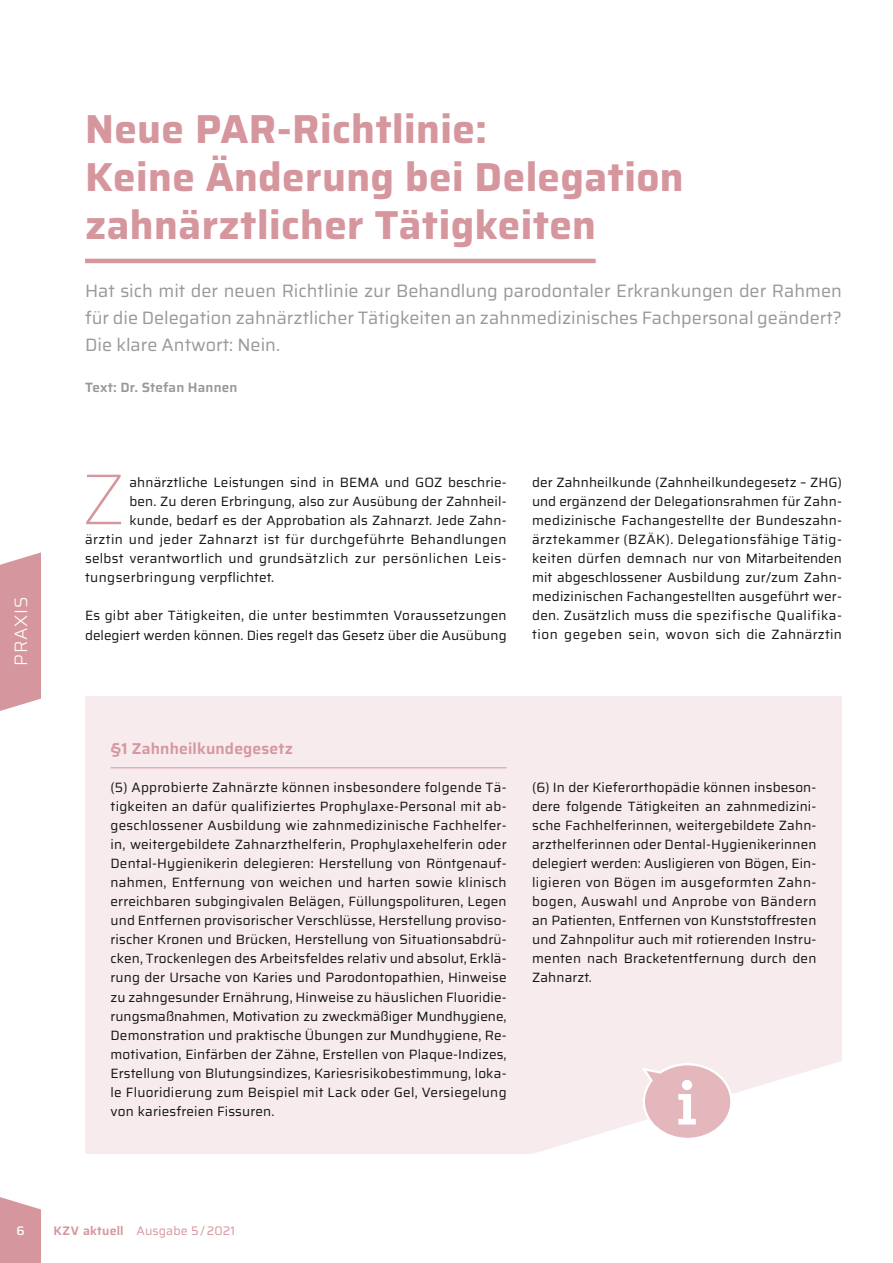
<style>
.page{position:relative;width:893px;height:1263px;background:#fff}
.page>*{position:absolute;margin:0;border:0;box-sizing:border-box;transform-origin:0 0}
.t1{font:100 72px "Saira";color:#d6969e}
.t2{font:700 61.65px "Officina Serif";color:#fff}
.t3{font:700 40.5px/48px "Saira";letter-spacing:.01em;color:#d6969e}
.t4{font:18px/27px "Saira";color:#999;text-align:justify}
.t5{font:300 18px "Saira";letter-spacing:.05em;color:#fff}
.t6{font:600 15.75px "Saira";letter-spacing:.01em;color:#d6969e}
.t7{font:13.5px/19px "Saira";letter-spacing:.01em;color:#151616}
.t8{font:13.5px "Saira";letter-spacing:.03em;color:#151616}
.t9{font:600 13.5px "Saira";letter-spacing:.01em;color:#999}
.t10{font:12.3px "Saira";letter-spacing:.01em;color:#d6969e}
.t11{font:500 12.3px "Saira";color:#fff}
.s1{font-weight:600}
</style>
<div class="page">
<div style="left:85px;top:697px;width:757px;height:457px;background:#f7ebed"></div>
<hr style="left:85px;top:259px;width:511px;height:4px;background:#d6969e">
<hr style="left:111px;top:767px;width:396px;height:1px;background:#d6969e">
<svg style="left:534px;top:1061px;width:308px;height:93px;fill:#fff"></svg>
<svg style="left:639px;top:1062px;width:95px;height:79px"></svg>
<svg style="left:0;top:1197px;width:41px;height:66px"></svg>
<svg style="left:0;top:552px;width:41px;height:159px"></svg>
<h3 class="t3" style="left:85px;top:105px;width:600px">Neue PAR-Richtlinie:<br>Keine Änderung bei Delegation zahnärztlicher Tätigkeiten</h3>
<h3 class="t4" style="left:85px;top:276px;width:758px">Hat sich mit der neuen Richtlinie zur Behandlung parodontaler Erkrankungen der Rahmen für die Delegation zahnärztlicher Tätigkeiten an zahnmedizinisches Fachpersonal geändert?<br>Die klare Antwort: Nein.</h3>
<h3 class="t5" style="left:7px;top:666px;width:71px;rotate:-90deg">PRAXIS</h3>
<p class="t9" style="left:85px;top:377px;width:154px">Text: Dr. Stefan Hannen</p>
<h1 class="t1" style="left:82px;top:446px;width:45px">Z</h1>
<p class="t7" style="left:129px;top:473px;width:379px">ahnärztliche Leistungen sind in BEMA und GOZ beschrie-</p>
<p class="t7" style="left:129px;top:492px;width:379px">ben. Zu deren Erbringung, also zur Ausübung der Zahnheil-</p>
<p class="t7" style="left:129px;top:511px;width:379px">kunde, bedarf es der Approbation als Zahnarzt. Jede Zahn-</p>
<p class="t8" style="left:85px;top:529px;width:423px">ärztin und jeder Zahnarzt ist für durchgeführte Behandlungen</p>
<p class="t7" style="left:85px;top:549px;width:423px">selbst verantwortlich und grundsätzlich zur persönlichen Leis-</p>
<p class="t8" style="left:85px;top:567px;width:191px">tungserbringung verpflichtet.</p>
<p class="t7" style="left:85px;top:606px;width:423px">Es gibt aber Tätigkeiten, die unter bestimmten Voraussetzungen delegiert werden können. Dies regelt das Gesetz über die Ausübung</p>
<p class="t7" style="left:532px;top:473px;width:311px;text-align:justify">der Zahnheilkunde (Zahnheilkundegesetz – ZHG) und ergänzend der Delegationsrahmen für Zahn&shy;medizinische Fachangestellte der Bundeszahn&shy;ärztekammer (BZÄK). Delegationsfähige Tätig&shy;keiten dürfen demnach nur von Mitarbeitenden mit abgeschlossener Ausbildung zur/zum Zahn&shy;medizinischen Fachangestellten ausgeführt wer&shy;den. Zusätzlich muss die spezifische Qualifika&shy;tion gegeben sein, wovon sich die Zahnärztin</p>
<p class="t6" style="left:111px;top:736px;width:184px">§1 Zahnheilkundegesetz</p>
<p class="t7" style="left:111px;top:777px;width:398px">(5) Approbierte Zahnärzte können insbesondere folgende Tä&shy;tigkeiten an dafür qualifiziertes Prophylaxe-Personal mit ab&shy;geschlossener Ausbildung wie zahnmedizinische Fachhelfer&shy;in, weitergebildete Zahnarzthelferin, Prophylaxehelferin oder Dental-Hygienikerin delegieren: Herstellung von Röntgenauf&shy;nahmen, Entfernung von weichen und harten sowie klinisch erreichbaren subgingivalen Belägen, Füllungspolituren, Legen und Entfernen provisorischer Verschlüsse, Herstellung proviso&shy;rischer Kronen und Brücken, Herstellung von Situationsabdrü&shy;cken, Trockenlegen des Arbeitsfeldes relativ und absolut, Erklä&shy;rung der Ursache von Karies und Parodontopathien, Hinweise zu zahngesunder Ernährung, Hinweise zu häuslichen Fluoridie&shy;rungsmaßnahmen, Motivation zu zweckmäßiger Mundhygiene, Demonstration und praktische Übungen zur Mundhygiene, Re&shy;motivation, Einfärben der Zähne, Erstellen von Plaque-Indizes, Erstellung von Blutungsindizes, Kariesrisikobestimmung, loka&shy;le Fluoridierung zum Beispiel mit Lack oder Gel, Versiegelung von kariesfreien Fissuren.</p>
<p class="t7" style="left:532px;top:777px;width:286px;text-align:justify">(6) In der Kieferorthopädie können insbeson&shy;dere folgende Tätigkeiten an zahnmedizini&shy;sche Fachhelferinnen, weitergebildete Zahn&shy;arzthelferinnen oder Dental-Hygienikerinnen delegiert werden: Ausligieren von Bögen, Ein&shy;ligieren von Bögen im ausgeformten Zahn&shy;bogen, Auswahl und Anprobe von Bändern an Patienten, Entfernen von Kunststoffresten und Zahnpolitur auch mit rotierenden Instru&shy;menten nach Bracketentfernung durch den Zahnarzt.</p>
<h2 class="t2" style="left:676px;top:1065px;width:22px">i</h2>
<p class="t11" style="left:16px;top:1221px;width:10px">6</p>
<p class="t10" style="left:53px;top:1222px;width:183px"><span class="s1">KZV aktuell</span> Ausgabe 5/2021</p>
</div>
